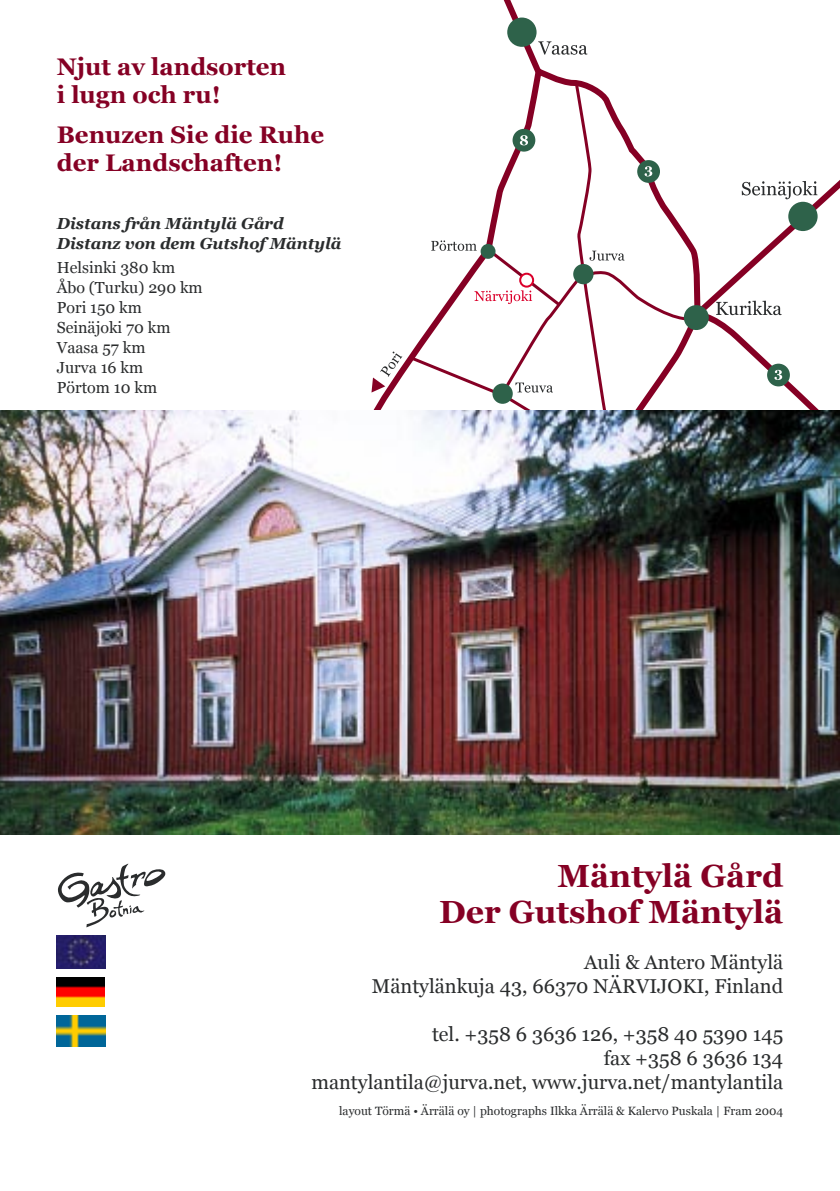
<style>
.page{position:relative;width:840px;height:1191px;background:#fff}
.page>*{position:absolute;margin:0;border:0;box-sizing:border-box;transform-origin:0 0}
.otsGeorgia16{font:700 32px "Georgia";color:#850024}
.tule{font:700 24px "Georgia";color:#850024}
.leipisRuotsi{font:20px "Georgia";color:#2a2c2d}
.leipisRuotsi-2{font:16px "Georgia";color:#2a2c2d}
.leipisRuotsi-3{font:italic 700 16px "Georgia";color:#2a2c2d}
.kuvatekstiRuotsi{font:12px "Georgia";color:#2a2c2d}
</style>
<div class="page">
<svg style="left:57px;top:863px;width:109px;height:64px"></svg>
<svg style="left:503px;top:0;width:85px;height:81px"></svg>
<svg style="left:373px;top:68px;width:171px;height:342px"></svg>
<div style="left:507px;top:18px;width:29px;height:29px;background:#2e624a;border-radius:50%"></div>
<svg style="left:538px;top:41px;width:49px;height:14px"></svg>
<img style="left:0;top:411px;width:839px;height:423px">
<img style="left:57px;top:935px;width:49px;height:33px">
<img style="left:57px;top:977px;width:48px;height:29px">
<img style="left:57px;top:1015px;width:49px;height:31px">
<svg style="left:371px;top:350px;width:31px;height:47px"></svg>
<svg style="left:408px;top:81px;width:431px;height:355px"></svg>
<p class="tule" style="left:57px;top:53px;width:231px">Njut av landsorten</p>
<p class="tule" style="left:57px;top:81px;width:165px">i lugn och ru!</p>
<p class="tule" style="left:57px;top:121px;width:269px">Benuzen Sie die Ruhe</p>
<p class="tule" style="left:57px;top:149px;width:227px">der Landschaften!</p>
<p class="leipisRuotsi-3" style="left:57px;top:215px;width:228px">Distans från Mäntylä Gård</p>
<p class="leipisRuotsi-3" style="left:57px;top:235px;width:286px">Distanz von dem Gutshof Mäntylä</p>
<p class="leipisRuotsi-2" style="left:57px;top:259px;width:120px">Helsinki 380 km</p>
<p class="leipisRuotsi-2" style="left:57px;top:279px;width:147px">Åbo (Turku) 290 km</p>
<p class="leipisRuotsi-2" style="left:57px;top:299px;width:87px">Pori 150 km</p>
<p class="leipisRuotsi-2" style="left:57px;top:319px;width:115px">Seinäjoki 70 km</p>
<p class="leipisRuotsi-2" style="left:57px;top:339px;width:90px">Vaasa 57 km</p>
<p class="leipisRuotsi-2" style="left:57px;top:359px;width:88px">Jurva 16 km</p>
<p class="leipisRuotsi-2" style="left:57px;top:379px;width:102px">Pörtom 10 km</p>
<p class="otsGeorgia16" style="left:557px;top:858px;width:227px">Mäntylä Gård</p>
<p class="otsGeorgia16" style="left:439px;top:894px;width:345px">Der Gutshof Mäntylä</p>
<p class="leipisRuotsi" style="left:583px;top:951px;width:200px">Auli &amp; Antero Mäntylä</p>
<p class="leipisRuotsi" style="left:371px;top:975px;width:412px">Mäntylänkuja 43, 66370 NÄRVIJOKI, Finland</p>
<p class="leipisRuotsi" style="left:432px;top:1023px;width:352px">tel. +358 6 3636 126, +358 40 5390 145</p>
<p class="leipisRuotsi" style="left:603px;top:1047px;width:181px">fax +358 6 3636 134</p>
<p class="leipisRuotsi" style="left:311px;top:1071px;width:473px">mantylantila@jurva.net, www.jurva.net/mantylantila</p>
<p class="kuvatekstiRuotsi" style="left:339px;top:1104px;width:445px">layout Törmä • Ärrälä oy | photographs Ilkka Ärrälä &amp; Kalervo Puskala | Fram 2004</p>
</div>
